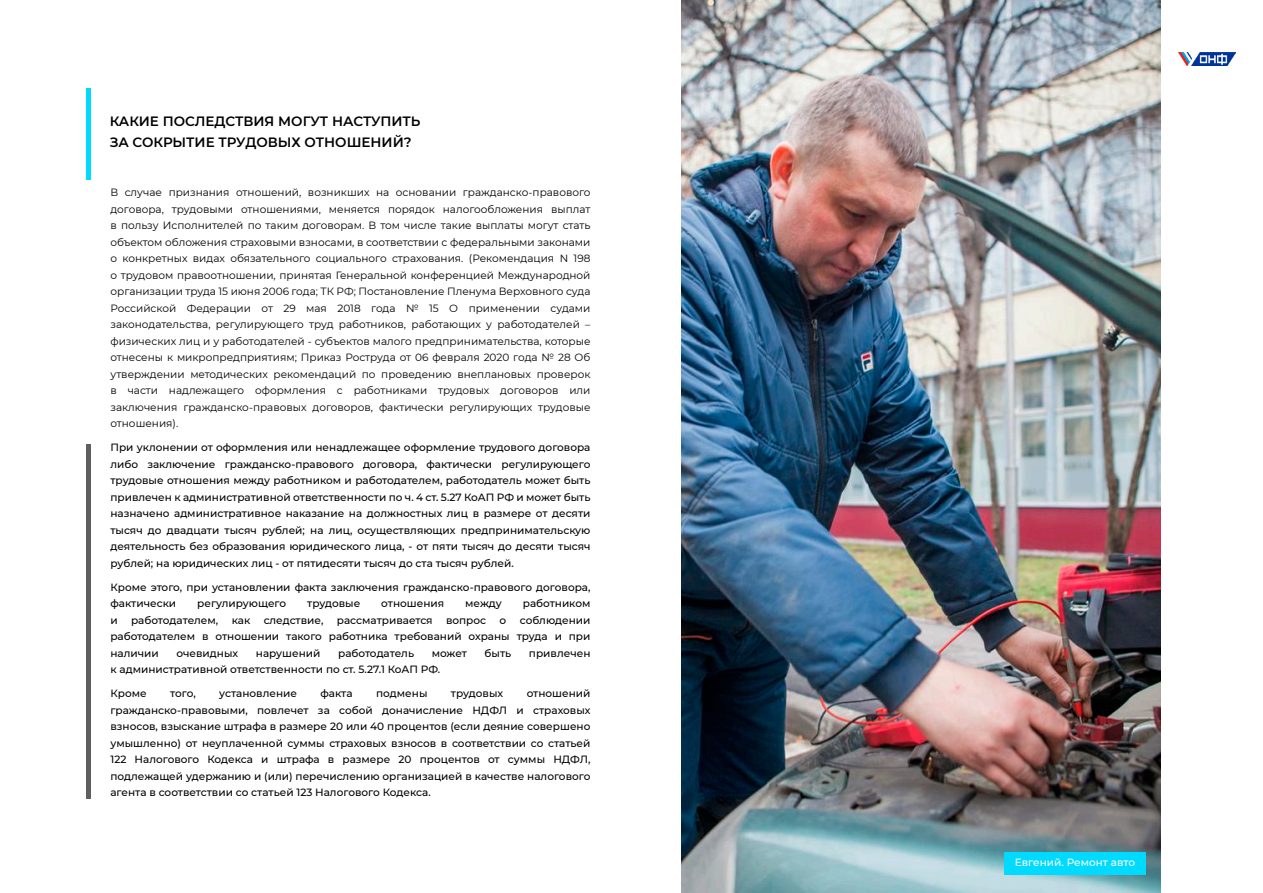
<style>
.page{position:relative;width:1263px;height:893px;background:#fff}
.page>*{position:absolute;margin:0;border:0;box-sizing:border-box;transform-origin:0 0}
.t1{font:600 13.5px/21px "Montserrat";color:#000}
.t2{font:500 10.5px/16.5px "Montserrat";color:#000;text-align:justify}
.t3{font:10.5px/16.5px "Montserrat";color:#000;text-align:justify}
.t4{font:500 10.5px "Montserrat";color:#fff}
</style>
<div class="page">
<div style="left:86px;top:88px;width:5px;height:92px;background:#00daff"></div>
<div style="left:86px;top:444px;width:5px;height:354px;background:#5f5f5f"></div>
<img style="left:681px;top:0;width:479px;height:893px">
<img style="left:1178px;top:53px;width:57px;height:12px">
<div style="left:1004px;top:852px;width:141px;height:23px;background:#00daff"></div>
<p class="t1" style="left:110px;top:110px;width:312px">КАКИЕ ПОСЛЕДСТВИЯ МОГУТ НАСТУПИТЬ<br>ЗА СОКРЫТИЕ ТРУДОВЫХ ОТНОШЕНИЙ?</p>
<p class="t3" style="left:110px;top:184px;width:481px">В случае признания отношений, возникших на основании гражданско-правового договора, трудовыми отношениями, меняется порядок налогообложения выплат в пользу Исполнителей по таким договорам. В том числе такие выплаты могут стать объектом обложения страховыми взносами, в соответствии с федеральными законами о конкретных видах обязательного социального страхования. (Рекомендация N 198 о трудовом правоотношении, принятая Генеральной конференцией Международной организации труда 15 июня 2006 года; ТК РФ; Постановление Пленума Верховного суда Российской Федерации от 29 мая 2018 года № 15 О применении судами законодательства, регулирующего труд работников, работающих у работодателей – физических лиц и у работодателей - субъектов малого предпринимательства, которые отнесены к микропредприятиям; Приказ Роструда от 06 февраля 2020 года № 28 Об утверждении методических рекомендаций по проведению внеплановых проверок в части надлежащего оформления с работниками трудовых договоров или заключения гражданско-правовых договоров, фактически регулирующих трудовые отношения).</p>
<p class="t2" style="left:110px;top:439px;width:481px">При уклонении от оформления или ненадлежащее оформление трудового договора либо заключение гражданско-правового договора, фактически регулирующего трудовые отношения между работником и работодателем, работодатель может быть привлечен к административной ответственности по ч. 4 ст. 5.27 КоАП РФ и может быть назначено административное наказание на должностных лиц в размере от десяти тысяч до двадцати тысяч рублей; на лиц, осуществляющих предпринимательскую деятельность без образования юридического лица, - от пяти тысяч до десяти тысяч рублей; на юридических лиц - от пятидесяти тысяч до ста тысяч рублей.</p>
<p class="t2" style="left:110px;top:578px;width:481px">Кроме этого, при установлении факта заключения гражданско-правового договора, фактически</p>
<p class="t2" style="left:197px;top:595px;width:91px">регулирующего</p>
<p class="t2" style="left:307px;top:595px;width:55px">трудовые</p>
<p class="t2" style="left:381px;top:595px;width:64px">отношения</p>
<p class="t2" style="left:465px;top:595px;width:38px">между</p>
<p class="t2" style="left:523px;top:595px;width:69px">работником</p>
<p class="t2" style="left:110px;top:611px;width:9px">и</p>
<p class="t2" style="left:131px;top:611px;width:89px">работодателем,</p>
<p class="t2" style="left:232px;top:611px;width:20px">как</p>
<p class="t2" style="left:264px;top:611px;width:61px">следствие,</p>
<p class="t2" style="left:337px;top:611px;width:97px">рассматривается</p>
<p class="t2" style="left:446px;top:611px;width:42px">вопрос</p>
<p class="t2" style="left:500px;top:611px;width:8px">о</p>
<p class="t2" style="left:110px;top:611px;width:481px;text-indent:409px">соблюдении работодателем в отношении такого работника требований охраны труда и при наличии</p>
<p class="t2" style="left:176px;top:644px;width:63px">очевидных</p>
<p class="t2" style="left:256px;top:644px;width:66px">нарушений</p>
<p class="t2" style="left:338px;top:644px;width:77px">работодатель</p>
<p class="t2" style="left:432px;top:644px;width:37px">может</p>
<p class="t2" style="left:485px;top:644px;width:28px">быть</p>
<p class="t2" style="left:529px;top:644px;width:63px">привлечен</p>
<p class="t2" style="left:110px;top:661px;width:331px">к административной ответственности по ст. 5.27.1 КоАП РФ.</p>
<p class="t2" style="left:110px;top:685px;width:38px">Кроме</p>
<p class="t2" style="left:170px;top:685px;width:27px">того,</p>
<p class="t2" style="left:219px;top:685px;width:79px">установление</p>
<p class="t2" style="left:320px;top:685px;width:34px">факта</p>
<p class="t2" style="left:376px;top:685px;width:53px">подмены</p>
<p class="t2" style="left:451px;top:685px;width:54px">трудовых</p>
<p class="t2" style="left:110px;top:685px;width:481px;text-indent:416px">отношений гражданско-правовыми, повлечет за собой доначисление НДФЛ и страховых взносов, взыскание штрафа в размере 20 или 40 процентов (если деяние совершено умышленно) от неуплаченной суммы страховых взносов в соответствии со статьей 122 Налогового Кодекса и штрафа в размере 20 процентов от суммы НДФЛ, подлежащей удержанию и (или) перечислению организацией в качестве налогового агента в соответствии со статьей 123 Налогового Кодекса.</p>
<p class="t4" style="left:1015px;top:855px;width:122px">Евгений. Ремонт авто</p>
</div>
